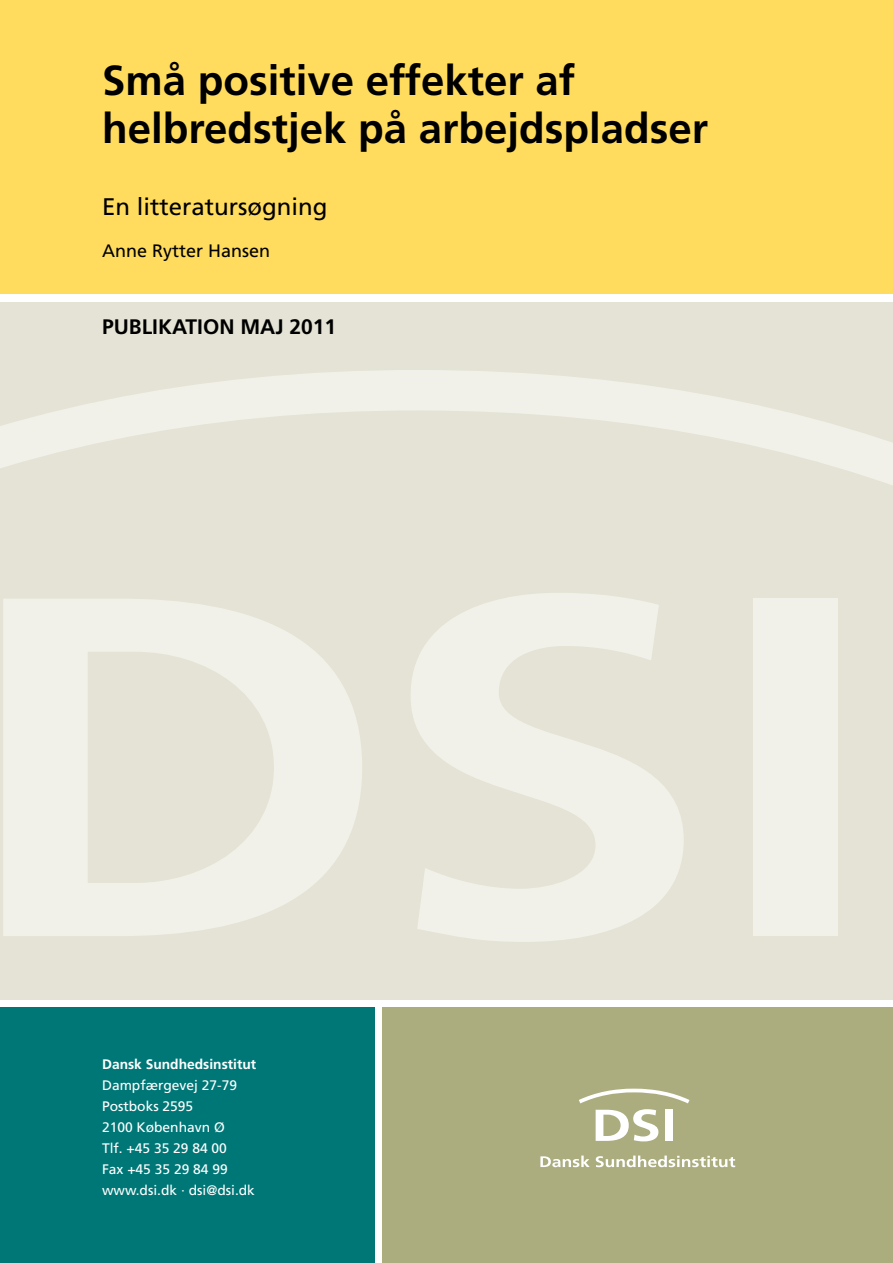
<style>
.page{position:relative;width:893px;height:1263px;background:#fff}
.page>*{position:absolute;margin:0;border:0;box-sizing:border-box;transform-origin:0 0}
.t1{font:700 42px/48px "Frutiger LT Std";color:#000}
.t2{font:24px "Frutiger LT Std";color:#000}
.t3{font:700 21px "Frutiger LT Std";color:#000}
.t4{font:18px "Frutiger LT Std";color:#000}
.t5{font:13.8px/21px "Frutiger LT Std";color:#fff}
.t6{font:700 13.8px "Frutiger LT Std";color:#fff}
</style>
<div class="page">
<div style="left:0;top:302px;width:893px;height:697px;background:#e4e3d5"></div>
<div style="left:383px;top:1008px;width:510px;height:255px;background:#abad7f"></div>
<div style="left:0;top:1008px;width:374px;height:255px;background:#077"></div>
<div style="left:0;top:0;width:893px;height:293px;background:#ffdc5d"></div>
<svg style="left:596px;top:1109px;width:62px;height:32px"></svg>
<div style="left:665px;top:1110px;width:8px;height:31px;background:#fff"></div>
<svg style="left:579px;top:1089px;width:110px;height:14px"></svg>
<svg style="left:540px;top:1155px;width:50px;height:12px"></svg>
<svg style="left:596px;top:1155px;width:139px;height:12px"></svg>
<svg style="left:3px;top:599px;width:359px;height:337px;fill:#f1f0e9"></svg>
<svg style="left:411px;top:593px;width:273px;height:349px;fill:#f1f0e9"></svg>
<div style="left:753px;top:599px;width:85px;height:337px;background:#f1f0e9"></div>
<svg style="left:0;top:370px;width:893px;height:115px"></svg>
<h1 class="t1" style="left:102px;top:57px;width:608px">Små positive effekter af helbredstjek på arbejdspladser</h1>
<h2 class="t2" style="left:102px;top:193px;width:227px">En litteratursøgning</h2>
<h3 class="t4" style="left:102px;top:240px;width:170px">Anne Rytter Hansen</h3>
<h3 class="t3" style="left:102px;top:315px;width:236px">Publikation maj 2011</h3>
<p class="t6" style="left:102px;top:1056px;width:156px">Dansk Sundhedsinstitut</p>
<p class="t5" style="left:102px;top:1075px;width:154px">Dampfærgevej 27-79<br>Postboks 2595<br>2100 København Ø<br>Tlf. +45 35 29 84 00<br>Fax +45 35 29 84 99 www.dsi.dk · dsi@dsi.dk</p>
</div>
